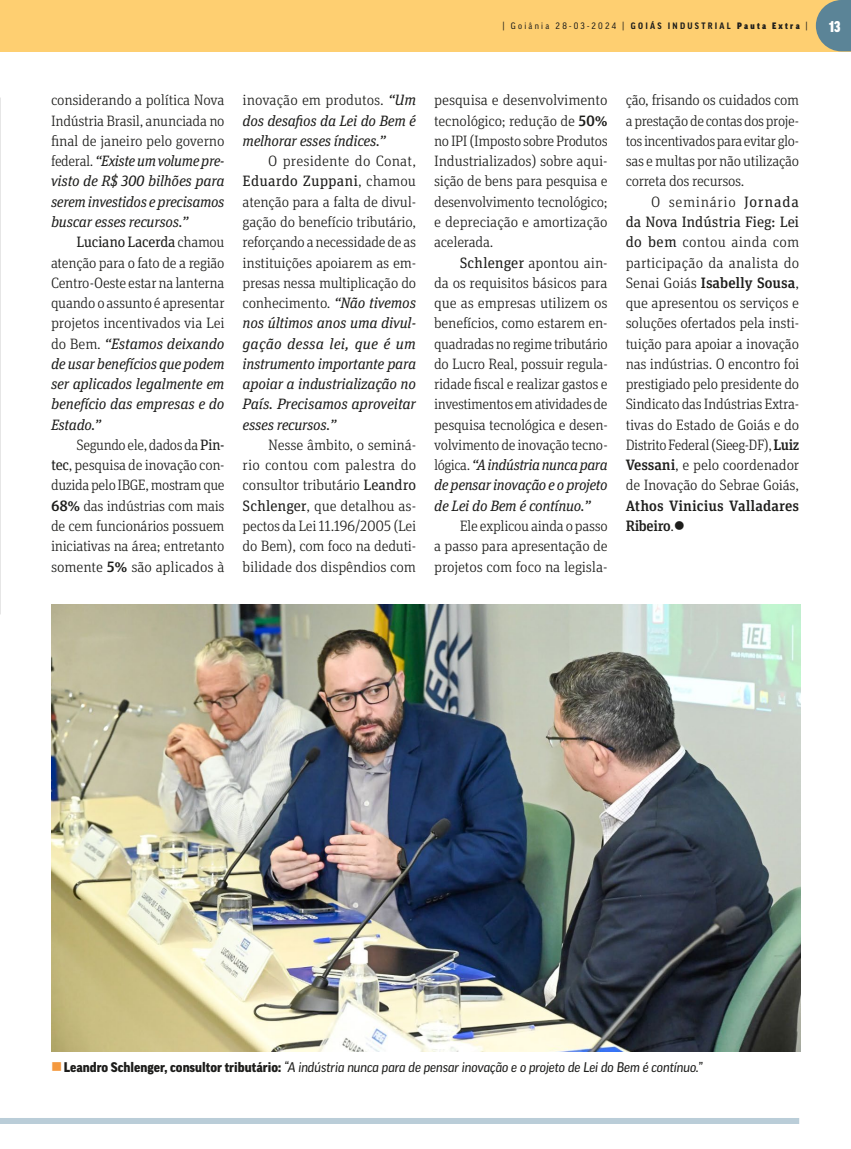
<style>
.page{position:relative;width:851px;height:1149px;background:#fff}
.page>*{position:absolute;margin:0;border:0;box-sizing:border-box;transform-origin:0 0}
.t1{font:300 15px/20.2px "Unit Slab Pro";letter-spacing:-.02em;color:#1d1d1b;text-align:justify}
.t2{font:italic 15px/20.2px "Unit Slab Pro";letter-spacing:-.02em;color:#1d1d1b;text-align:justify}
.t3{font:500 15px/20.2px "Unit Slab Pro";letter-spacing:.005em;color:#1d1d1b}
.t4{font:900 condensed 15px "Good Pro";color:#fff}
.t5{font:italic 13.5px "Good Pro News";letter-spacing:-.01em;color:#1d1d1b}
.t6{font:9px "Good Pro Narr News";letter-spacing:.25em;color:#1d1d1b}
.s1{font-family:"Good Pro Narr";font-weight:700}
.s2{font-family:"Good Pro Narr Ultra"}
.s3{font-weight:300;font-style:normal}
.s4{font-weight:400}
.s5{font-weight:400;font-style:italic}
.s6{font-weight:500}
.s7{font-weight:300}
.s8{font-family:"Good Pro";font-weight:900;font-style:normal}
</style>
<div class="page">
<div style="left:0;top:0;width:850px;height:51px;background:#fecf71"></div>
<div style="left:0;top:1117px;width:799px;height:6px;background:#bacdd8"></div>
<svg style="left:815px;top:0;width:35px;height:51px"></svg>
<img style="left:51px;top:604px;width:749px;height:446px">
<img style="left:0;top:97px;width:1px;height:517px">
<p class="t6" style="left:502px;top:21px;width:307px">| Goiânia 28-03-2024 | <span class="s1">GOIÁS INDUSTRIAL</span> <span class="s2">Pauta Extra</span> |</p>
<p class="t4" style="left:828px;top:18px;width:13px">13</p>
<p class="t2" style="left:51px;top:90px;width:175px"><span class="s3">considerando a política Nova Indústria Brasil, anunciada no final de janeiro pelo governo federal.</span> “Existe um volume pre&shy;visto de R$ 300 bilhões para serem investidos e precisamos buscar esses recursos.”</p>
<p class="t1" style="left:51px;top:231px;width:175px;text-indent:26px"><span class="s4">Luciano Lacerda</span> chamou atenção para o fato de a região Centro‑Oeste estar na lanterna quando o assunto é apresentar projetos incentivados via Lei do Bem. <span class="s5">“Estamos deixando de usar benefícios que podem ser aplicados legalmente em benefício das empresas e do Estado.”</span></p>
<p class="t1" style="left:51px;top:434px;width:175px;text-indent:26px">Segundo ele, dados da <span class="s4">Pin‑ tec</span>, pesquisa de inovação con&shy;duzida pelo IBGE, mostram que <span class="s6">68%</span> das indústrias com mais de cem funcionários possuem iniciativas na área; entretanto somente <span class="s6">5%</span> são aplicados à</p>
<p class="t2" style="left:242px;top:90px;width:175px"><span class="s3">inovação em produtos.</span> “Um dos desafios da Lei do Bem é melhorar esses índices.”</p>
<p class="t1" style="left:242px;top:150px;width:175px;text-indent:26px">O presidente do Conat, <span class="s4">Eduardo Zuppani</span>, chamou atenção para a falta de divul&shy;gação do benefício tributário, reforçando a necessidade de as instituições apoiarem as em&shy;presas nessa multiplicação do conhecimento. <span class="s5">“Não tivemos nos últimos anos uma divul&shy;gação dessa lei, que é um instrumento importante para apoiar a industrialização no País. Precisamos aproveitar esses recursos.”</span></p>
<p class="t1" style="left:242px;top:434px;width:175px;text-indent:26px">Nesse âmbito, o seminá&shy;rio contou com palestra do consultor tributário <span class="s4">Leandro Schlenger</span>, que detalhou as&shy;pectos da Lei 11.196/2005 (Lei do Bem), com foco na deduti&shy;bilidade dos dispêndios com</p>
<p class="t1" style="left:434px;top:90px;width:175px">pesquisa e desenvolvimento tecnológico; redução de <span class="s6">50% </span>no IPI (Imposto sobre Produtos Industrializados) sobre aqui&shy;sição de bens para pesquisa e desenvolvimento tecnológico; e depreciação e amortização acelerada.</p>
<p class="t1" style="left:434px;top:252px;width:175px;text-indent:26px"><span class="s4">Schlenger</span> apontou ain&shy;da os requisitos básicos para que as empresas utilizem os benefícios, como estarem en&shy;quadradas no regime tributário do Lucro Real, possuir regula&shy;ridade fiscal e realizar gastos e investimentos em atividades de pesquisa tecnológica e desen&shy;volvimento de inovação tecno&shy;lógica. <span class="s5">“A indústria nunca para de pensar inovação e o projeto de Lei do Bem é contínuo.”</span></p>
<p class="t1" style="left:434px;top:515px;width:175px;text-indent:26px">Ele explicou ainda o passo a passo para apresentação de projetos com foco na legisla-</p>
<p class="t1" style="left:625px;top:90px;width:175px">ção, frisando os cuidados com a prestação de contas dos proje&shy;tos incentivados para evitar glo&shy;sas e multas por não utilização correta dos recursos.</p>
<p class="t1" style="left:625px;top:191px;width:175px;text-indent:26px">O seminário <span class="s4">Jornada da Nova Indústria Fieg: Lei do bem</span> contou ainda com participação da analista do Senai Goiás <span class="s6">Isabelly Sousa</span>, que apresentou os serviços e soluções ofertados pela insti&shy;tuição para apoiar a inovação nas indústrias. O encontro foi prestigiado pelo presidente do Sindicato das Indústrias Extra&shy;tivas do Estado de Goiás e do Distrito Federal (Sieeg‑DF), <span class="s6">Luiz Vessani</span>, e pelo coordenador de Inovação do Sebrae Goiás,</p>
<p class="t3" style="left:625px;top:494px;width:175px">Athos Vinicius Valladares<br>Ribeiro<span class="s7">.</span>●</p>
<p class="t5" style="left:64px;top:1059px;width:640px"><span class="s8">Leandro Schlenger, consultor tributário:</span> “A indústria nunca para de pensar inovação e o projeto de Lei do Bem é contínuo.”</p>
</div>
